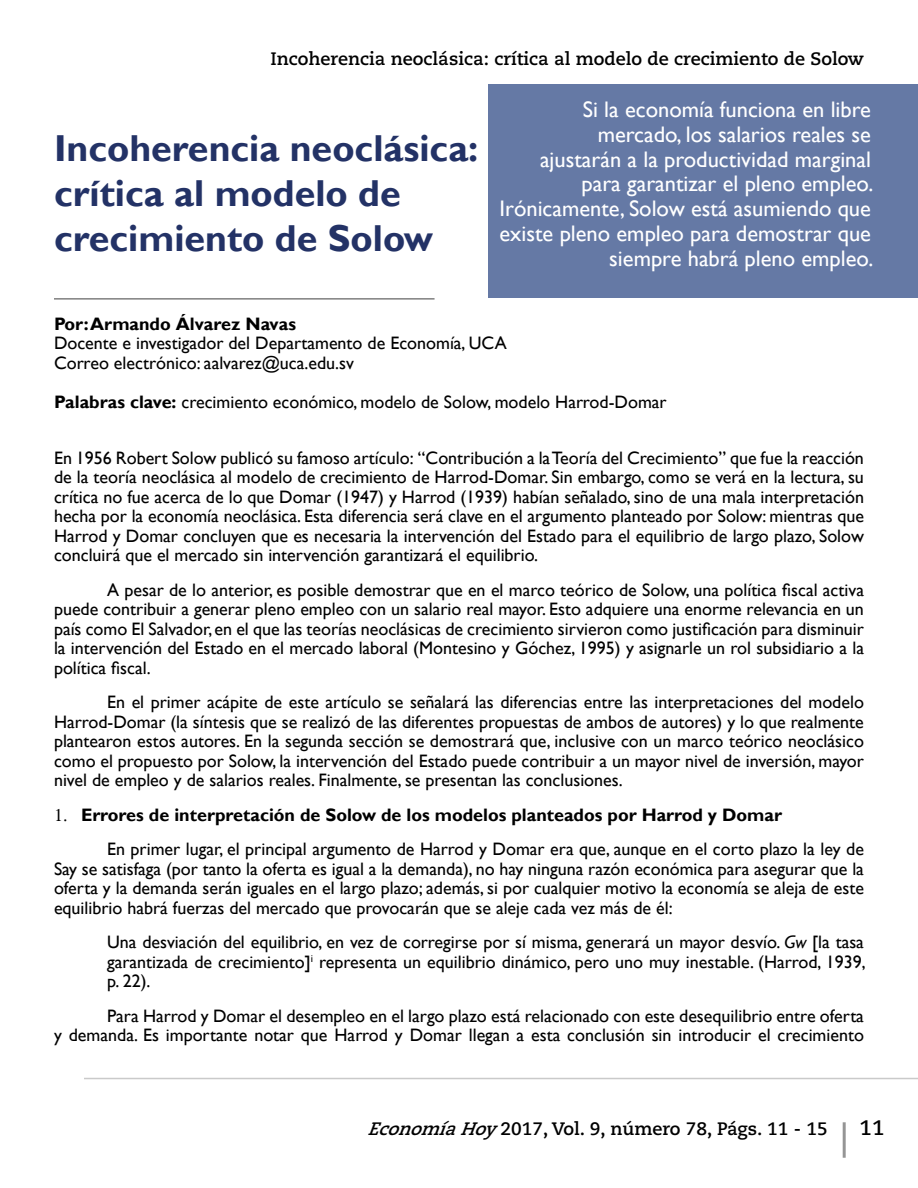
<style>
.page{position:relative;width:918px;height:1188px;background:#fff}
.page>*{position:absolute;margin:0;border:0;box-sizing:border-box;transform-origin:0 0}
.TEXTO_CONTENIDO{font:700 37.5px/45px "Gill Sans";color:#233266}
.t1{font:22.5px/24.8px "Gill Sans";color:#fff;text-align:right}
.NÚMERO_DE_PÁGINA{font:700 21px "Caecilia LT Std";color:#000}
.TEXTO_CONTENIDO-2{font:18px/19.5px "Gill Sans";color:#000;text-align:justify}
.t2{font:700 18px "Caecilia LT Std";color:#000}
.TEXTO_CONTENIDO-3{font:700 18px "Gill Sans";color:#000}
.s1{font-weight:700}
.s2{font-style:italic}
</style>
<div class="page">
<hr style="left:84px;top:1078px;width:834px;height:1px;background:#959595">
<hr style="left:843px;top:1122px;width:3px;height:36px;background:#959595">
<hr style="left:54px;top:298px;width:381px;height:2px;background:#000">
<div style="left:488px;top:84px;width:430px;height:214px;background:#6579a5"></div>
<p class="t2" style="left:271px;top:48px;width:595px">Incoherencia neoclásica: crítica al modelo de crecimiento de Solow</p>
<p class="TEXTO_CONTENIDO" style="left:54px;top:127px;width:426px">Incoherencia neoclásica: crítica al modelo de crecimiento de Solow</p>
<p class="t1" style="left:500px;top:98px;width:375px">Si la economía funciona en libre mercado, los salarios reales se<br>ajustarán a la productividad marginal para garantizar el pleno empleo.<br>Irónicamente, Solow está asumiendo que existe pleno empleo para demostrar que siempre habrá pleno empleo.</p>
<p class="TEXTO_CONTENIDO-3" style="left:54px;top:313px;width:244px">Por: Armando Álvarez Navas</p>
<p class="TEXTO_CONTENIDO-2" style="left:54px;top:334px;width:454px">Docente e investigador del Departamento de Economía, UCA</p>
<p class="TEXTO_CONTENIDO-2" style="left:54px;top:353px;width:302px">Correo electrónico: aalvarez@uca.edu.sv</p>
<p class="TEXTO_CONTENIDO-2" style="left:54px;top:392px;width:614px"><span class="s1">Palabras clave:</span> crecimiento económico, modelo de Solow, modelo Harrod-Domar</p>
<p class="TEXTO_CONTENIDO-2" style="left:54px;top:448px;width:812px">En 1956 Robert Solow publicó su famoso artículo: “Contribución a la Teoría del Crecimiento” que fue la reacción de la teoría neoclásica al modelo de crecimiento de Harrod-Domar. Sin embargo, como se verá en la lectura, su crítica no fue acerca de lo que Domar (1947) y Harrod (1939) habían señalado, sino de una mala interpretación hecha por la economía neoclásica. Esta diferencia será clave en el argumento planteado por Solow: mientras que Harrod y Domar concluyen que es necesaria la intervención del Estado para el equilibrio de largo plazo, Solow concluirá que el mercado sin intervención garantizará el equilibrio.</p>
<p class="TEXTO_CONTENIDO-2" style="left:54px;top:580px;width:812px;text-indent:53px">A pesar de lo anterior, es posible demostrar que en el marco teórico de Solow, una política fiscal activa puede contribuir a generar pleno empleo con un salario real mayor. Esto adquiere una enorme relevancia en un país como El Salvador, en el que las teorías neoclásicas de crecimiento sirvieron como justificación para disminuir la intervención del Estado en el mercado laboral (Montesino y Góchez, 1995) y asignarle un rol subsidiario a la política fiscal.</p>
<p class="TEXTO_CONTENIDO-2" style="left:54px;top:693px;width:811px;text-indent:53px">En el primer acápite de este artículo se señalará las diferencias entre las interpretaciones del modelo Harrod-Domar (la síntesis que se realizó de las diferentes propuestas de ambos de autores) y lo que realmente plantearon estos autores. En la segunda sección se demostrará que, inclusive con un marco teórico neoclásico como el propuesto por Solow, la intervención del Estado puede contribuir a un mayor nivel de inversión, mayor nivel de empleo y de salarios reales. Finalmente, se presentan las conclusiones.</p>
<p class="TEXTO_CONTENIDO-3" style="left:81px;top:804px;width:703px">Errores de interpretación de Solow de los modelos planteados por Harrod y Domar</p>
<p class="TEXTO_CONTENIDO-2" style="left:54px;top:840px;width:812px;text-indent:53px">En primer lugar, el principal argumento de Harrod y Domar era que, aunque en el corto plazo la ley de Say se satisfaga (por tanto la oferta es igual a la demanda), no hay ninguna razón económica para asegurar que la oferta y la demanda serán iguales en el largo plazo; además, si por cualquier motivo la economía se aleja de este equilibrio habrá fuerzas del mercado que provocarán que se aleje cada vez más de él:</p>
<p class="TEXTO_CONTENIDO-2" style="left:107px;top:933px;width:760px">Una desviación del equilibrio, en vez de corregirse por sí misma, generará un mayor desvío. <span class="s2">Gw</span> [la tasa garantizada de crecimiento]<sup>i</sup> representa un equilibrio dinámico, pero uno muy inestable. (Harrod, 1939, p. 22).</p>
<p class="TEXTO_CONTENIDO-2" style="left:54px;top:1006px;width:812px;text-align:right">Para Harrod y Domar el desempleo en el largo plazo está relacionado con este desequilibrio entre oferta<br>y demanda. Es importante notar que Harrod y Domar llegan a esta conclusión sin introducir el crecimiento</p>
<p class="t2" style="left:367px;top:1118px;width:462px"><span class="s2">EconomíaHoy</span> 2017, Vol. 9, número 78, Págs. 11 - 15</p>
<p class="NÚMERO_DE_PÁGINA" style="left:860px;top:1115px;width:26px">11</p>
</div>
